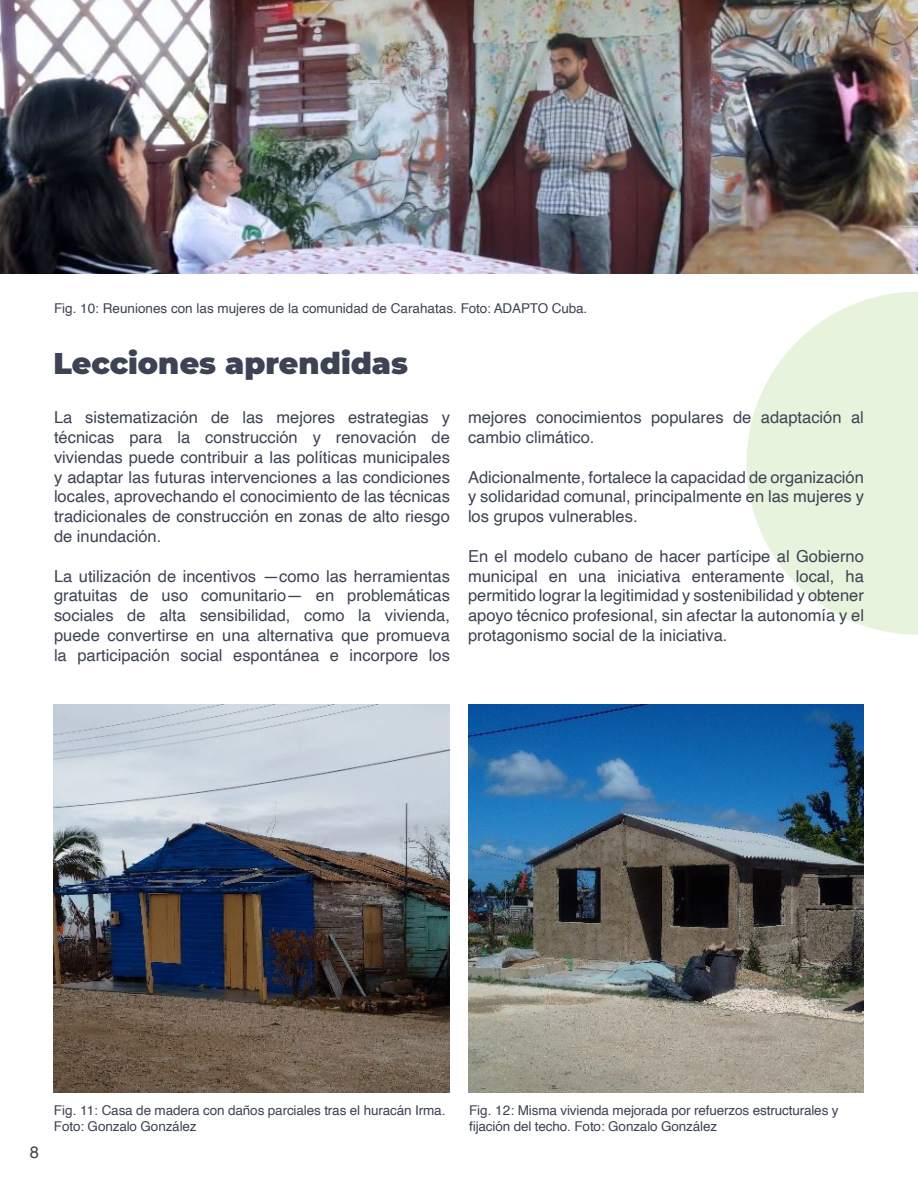
<style>
.page{position:relative;width:918px;height:1188px;background:#fff}
.page>*{position:absolute;margin:0;border:0;box-sizing:border-box;transform-origin:0 0}
.t1{font:900 30px "Montserrat";color:#3d4353}
.t2{font:16.5px/19.8px "Helvetica";color:#3d4353;text-align:justify}
.t3{font:13.5px/16.2px "Helvetica";letter-spacing:-.01em;color:#3d4353}
</style>
<div class="page">
<svg style="left:747px;top:292px;width:171px;height:343px;fill:#e7f3dc"></svg>
<img style="left:54px;top:704px;width:396px;height:388px">
<img style="left:468px;top:704px;width:396px;height:388px">
<img style="left:0;top:0;width:918px;height:274px">
<p class="t3" style="left:54px;top:301px;width:535px">Fig. 10: Reuniones con las mujeres de la comunidad de Carahatas. Foto: ADAPTO Cuba.</p>
<h1 class="t1" style="left:53px;top:340px;width:356px">Lecciones aprendidas</h1>
<p class="t2" style="left:54px;top:408px;width:397px">La sistematización de las mejores estrategias y técnicas para la construcción y renovación de viviendas puede contribuir a las políticas municipales y adaptar las futuras intervenciones a las condiciones locales, aprovechando el conocimiento de las técnicas tradicionales de construcción en zonas de alto riesgo de inundación.</p>
<p class="t2" style="left:54px;top:566px;width:397px">La utilización de incentivos —como las herramientas gratuitas de uso comunitario— en problemáticas sociales de alta sensibilidad, como la vivienda, puede convertirse en una alternativa que promueva la participación social espontánea e incorpore los</p>
<p class="t2" style="left:468px;top:408px;width:397px">mejores conocimientos populares de adaptación al cambio climático.</p>
<p class="t2" style="left:468px;top:467px;width:397px">Adicionalmente, fortalece la capacidad de organización y solidaridad comunal, principalmente en las mujeres y los grupos vulnerables.</p>
<p class="t2" style="left:468px;top:547px;width:397px">En el modelo cubano de hacer partícipe al Gobierno municipal en una iniciativa enteramente local, ha permitido lograr la legitimidad y sostenibilidad y obtener apoyo técnico profesional, sin afectar la autonomía y el protagonismo social de la iniciativa.</p>
<p class="t2" style="left:30px;top:1143px;width:11px">8</p>
<p class="t3" style="left:54px;top:1102px;width:393px">Fig. 11: Casa de madera con daños parciales tras el huracán Irma.<br>Foto: Gonzalo González</p>
<p class="t3" style="left:469px;top:1102px;width:371px">Fig. 12: Misma vivienda mejorada por refuerzos estructurales y fijación del techo. Foto: Gonzalo González</p>
</div>
